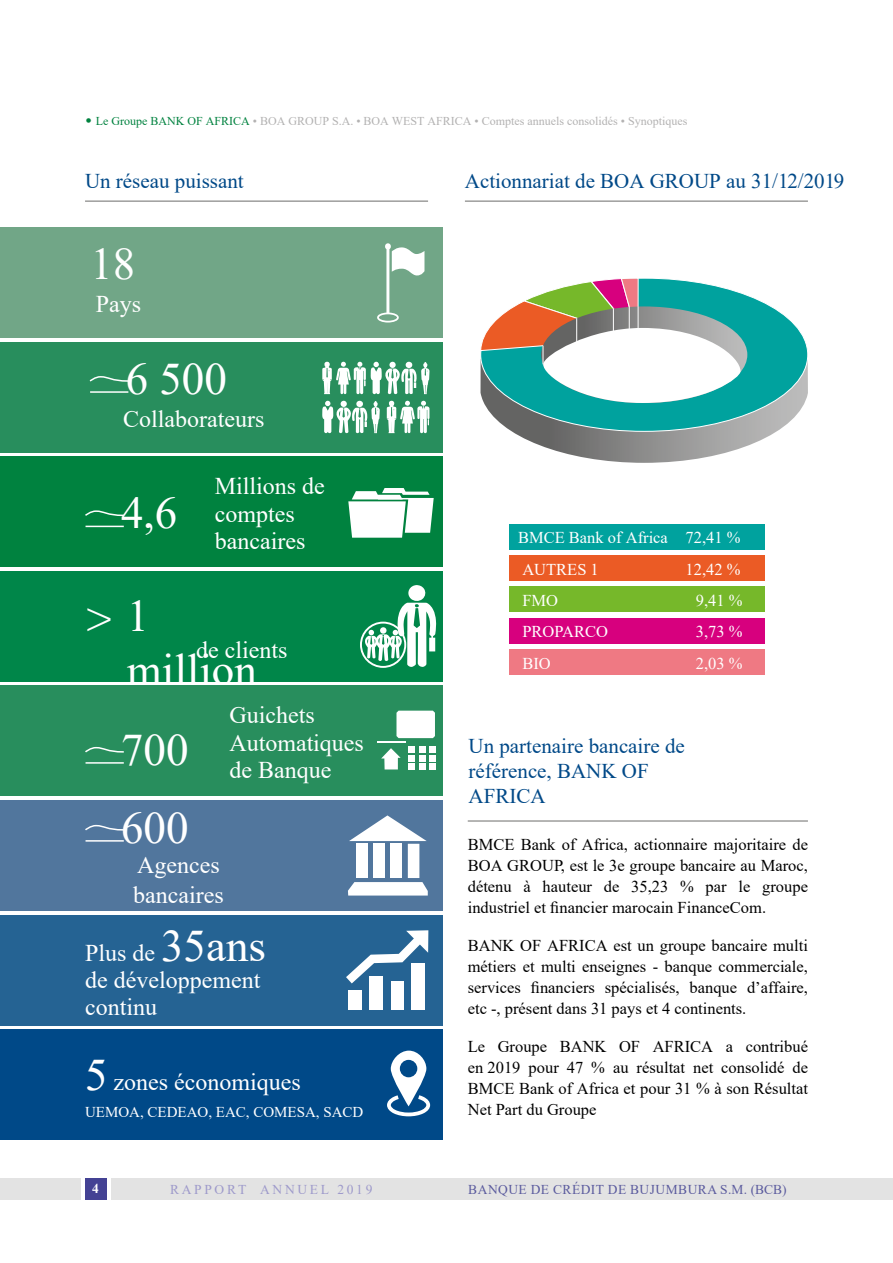
<style>
.page{position:relative;width:893px;height:1263px;background:#fff}
.page>*{position:absolute;margin:0;border:0;box-sizing:border-box;transform-origin:0 0}
.t1{font:45px "Times New Roman";color:#fff}
.t2{font:300 45px "Futura";color:#fff}
.t3{font:24px/27.6px "Times New Roman";color:#fff}
.t4{font:21px/25.2px "Times New Roman";color:#004988}
.t5{font:16.5px/21px "Times New Roman";color:#000;text-align:justify}
.t6{font:16.5px/31.2px "Times New Roman";color:#fff}
.t7{font:15px "Times New Roman";color:#fff}
.t8{font:13.5px "Times New Roman";letter-spacing:.035em;color:#5b5b9e}
.t9{font:13.5px "Times New Roman";letter-spacing:.2em;color:#9e9acb}
.t10{font:700 13.5px "Times New Roman";color:#fff}
.t11{font:12px "Times New Roman";color:#b3b2b2}
.s1{font-family:"Futura";color:#00823f}
.s2{color:#00823f}
.s3{font-family:"Times New Roman";font-weight:400}
.s4{font-size:45px}
</style>
<div class="page">
<div style="left:111px;top:1178px;width:782px;height:21px;background:#e3e3e3"></div>
<div style="left:0;top:1178px;width:81px;height:21px;background:#e3e3e3"></div>
<div style="left:85px;top:1178px;width:21px;height:21px;background:#444294"></div>
<div style="left:0;top:228px;width:442px;height:110px;background:#71a687"></div>
<svg style="left:377px;top:243px;width:47px;height:80px"></svg>
<div style="left:0;top:342px;width:442px;height:111px;background:#288e5d"></div>
<hr style="left:90px;top:391px;width:38px;height:2px;background:#fff">
<svg style="left:89px;top:376px;width:40px;height:6px"></svg>
<svg style="left:322px;top:362px;width:107px;height:32px"></svg>
<svg style="left:322px;top:401px;width:58px;height:32px"></svg>
<svg style="left:387px;top:401px;width:42px;height:32px"></svg>
<div style="left:0;top:457px;width:442px;height:110px;background:#00823f"></div>
<hr style="left:86px;top:526px;width:38px;height:1px;background:#fff">
<svg style="left:85px;top:510px;width:39px;height:7px"></svg>
<svg style="left:348px;top:488px;width:86px;height:50px"></svg>
<div style="left:0;top:686px;width:442px;height:110px;background:#288e5d"></div>
<hr style="left:86px;top:762px;width:38px;height:2px;background:#fff">
<svg style="left:85px;top:746px;width:39px;height:7px"></svg>
<svg style="left:396px;top:711px;width:39px;height:27px"></svg>
<div style="left:408px;top:746px;width:7px;height:7px;background:#fff"></div>
<div style="left:419px;top:746px;width:7px;height:7px;background:#fff"></div>
<div style="left:429px;top:746px;width:7px;height:7px;background:#fff"></div>
<div style="left:408px;top:755px;width:7px;height:7px;background:#fff"></div>
<div style="left:419px;top:755px;width:7px;height:7px;background:#fff"></div>
<div style="left:429px;top:755px;width:7px;height:7px;background:#fff"></div>
<div style="left:408px;top:763px;width:7px;height:7px;background:#fff"></div>
<div style="left:419px;top:763px;width:7px;height:7px;background:#fff"></div>
<div style="left:429px;top:763px;width:7px;height:7px;background:#fff"></div>
<svg style="left:381px;top:748px;width:20px;height:21px"></svg>
<hr style="left:377px;top:741px;width:28px;height:2px;background:#fff">
<div style="left:0;top:915px;width:442px;height:110px;background:#256393"></div>
<div style="left:349px;top:990px;width:13px;height:20px;background:#fff"></div>
<div style="left:370px;top:976px;width:13px;height:34px;background:#fff"></div>
<div style="left:391px;top:982px;width:13px;height:28px;background:#fff"></div>
<div style="left:411px;top:963px;width:14px;height:46px;background:#fff"></div>
<svg style="left:346px;top:930px;width:82px;height:53px"></svg>
<div style="left:0;top:571px;width:442px;height:111px;background:#008649"></div>
<svg style="left:360px;top:585px;width:76px;height:83px"></svg>
<div style="left:380px;top:627px;width:7px;height:7px;background:#fff;border-radius:50%"></div>
<div style="left:0;top:800px;width:442px;height:111px;background:#51769d"></div>
<hr style="left:86px;top:840px;width:38px;height:2px;background:#fff">
<svg style="left:85px;top:824px;width:39px;height:7px"></svg>
<svg style="left:348px;top:815px;width:80px;height:80px"></svg>
<div style="left:0;top:1029px;width:442px;height:111px;background:#004988"></div>
<svg style="left:387px;top:1050px;width:43px;height:66px"></svg>
<hr style="left:468px;top:820px;width:340px;height:2px;background:#9d9d9c">
<hr style="left:465px;top:200px;width:343px;height:2px;background:#9d9d9c">
<hr style="left:85px;top:200px;width:343px;height:2px;background:#9d9d9c">
<div style="left:510px;top:524px;width:255px;height:26px;background:#00a29e"></div>
<div style="left:510px;top:555px;width:255px;height:26px;background:#eb5b25"></div>
<div style="left:510px;top:587px;width:255px;height:25px;background:#76b82a"></div>
<div style="left:510px;top:618px;width:255px;height:25px;background:#d7007e"></div>
<div style="left:510px;top:649px;width:255px;height:26px;background:#ef7983"></div>
<svg style="left:480px;top:278px;width:328px;height:185px"></svg>
<p class="t11" style="left:85px;top:113px;width:604px"><span class="s1">•</span> <span class="s2">Le Groupe BANK OF AFRICA</span> • BOA GROUP S.A. • BOA WEST AFRICA • Comptes annuels consolidés • Synoptiques</p>
<p class="t4" style="left:85px;top:167px;width:160px">Un réseau puissant</p>
<p class="t4" style="left:465px;top:167px;width:381px">Actionnariat de BOA GROUP au 31/12/2019</p>
<h1 class="t1" style="left:90px;top:232px;width:47px">18</h1>
<h2 class="t3" style="left:96px;top:290px;width:47px">Pays</h2>
<h1 class="t1" style="left:126px;top:347px;width:103px">6 500</h1>
<h2 class="t3" style="left:123px;top:404px;width:143px">Collaborateurs</h2>
<h1 class="t1" style="left:121px;top:481px;width:58px">4,6</h1>
<h2 class="t3" style="left:215px;top:471px;width:112px">Millions de comptes bancaires</h2>
<h1 class="t2" style="left:85px;top:587px;width:66px">&gt; <span class="s3">1</span></h1>
<h1 class="t1" style="left:127px;top:638px;width:132px">million</h1>
<h2 class="t3" style="left:196px;top:635px;width:93px">de clients</h2>
<h1 class="t1" style="left:121px;top:718px;width:69px">700</h1>
<h2 class="t3" style="left:230px;top:700px;width:136px">Guichets<br>Automatiques de Banque</h2>
<h1 class="t1" style="left:121px;top:796px;width:69px">600</h1>
<h2 class="t3" style="left:133px;top:849px;width:92px;line-height:30.6px">Agences bancaires</h2>
<h2 class="t3" style="left:85px;top:938px;width:182px">Plus de <span class="s4">35ans </span>de développement continu</h2>
<h2 class="t3" style="left:85px;top:1067px;width:217px"><span class="s4">5</span> zones économiques</h2>
<p class="t7" style="left:85px;top:1101px;width:280px">UEMOA, CEDEAO, EAC, COMESA, SACD</p>
<p class="t6" style="left:518px;top:522px;width:224px">BMCE Bank of Africa 72,41 %<br>AUTRES 1</p>
<p class="t6" style="left:686px;top:553px;width:56px">12,42 %</p>
<p class="t6" style="left:522px;top:584px;width:37px">FMO</p>
<p class="t6" style="left:696px;top:584px;width:48px">9,41 %</p>
<p class="t6" style="left:522px;top:616px;width:87px">PROPARCO</p>
<p class="t6" style="left:696px;top:616px;width:48px">3,73 %</p>
<p class="t6" style="left:522px;top:647px;width:30px">BIO</p>
<p class="t6" style="left:696px;top:647px;width:48px">2,03 %</p>
<p class="t4" style="left:469px;top:732px;width:218px">Un partenaire bancaire de référence, BANK OF<br>AFRICA</p>
<p class="t5" style="left:468px;top:833px;width:342px">BMCE Bank of Africa, actionnaire majoritaire de BOA GROUP, est le 3e groupe bancaire au Maroc, détenu à hauteur de 35,23 % par le groupe industriel et financier marocain FinanceCom.</p>
<p class="t5" style="left:468px;top:934px;width:342px">BANK OF AFRICA est un groupe bancaire multi métiers et multi enseignes - banque commerciale, services financiers spécialisés, banque d’affaire, etc -, présent dans 31 pays et 4 continents.</p>
<p class="t5" style="left:468px;top:1036px;width:342px">Le Groupe BANK OF AFRICA a contribué en 2019 pour 47 % au résultat net consolidé de BMCE Bank of Africa et pour 31 % à son Résultat Net Part du Groupe</p>
<p class="t10" style="left:92px;top:1179px;width:8px">4</p>
<p class="t9" style="left:170px;top:1179px;width:204px">RAPPORT ANNUEL 2019</p>
<p class="t8" style="left:468px;top:1180px;width:320px">BANQUE DE CRÉDIT DE BUJUMBURA S.M. (BCB)</p>
</div>
